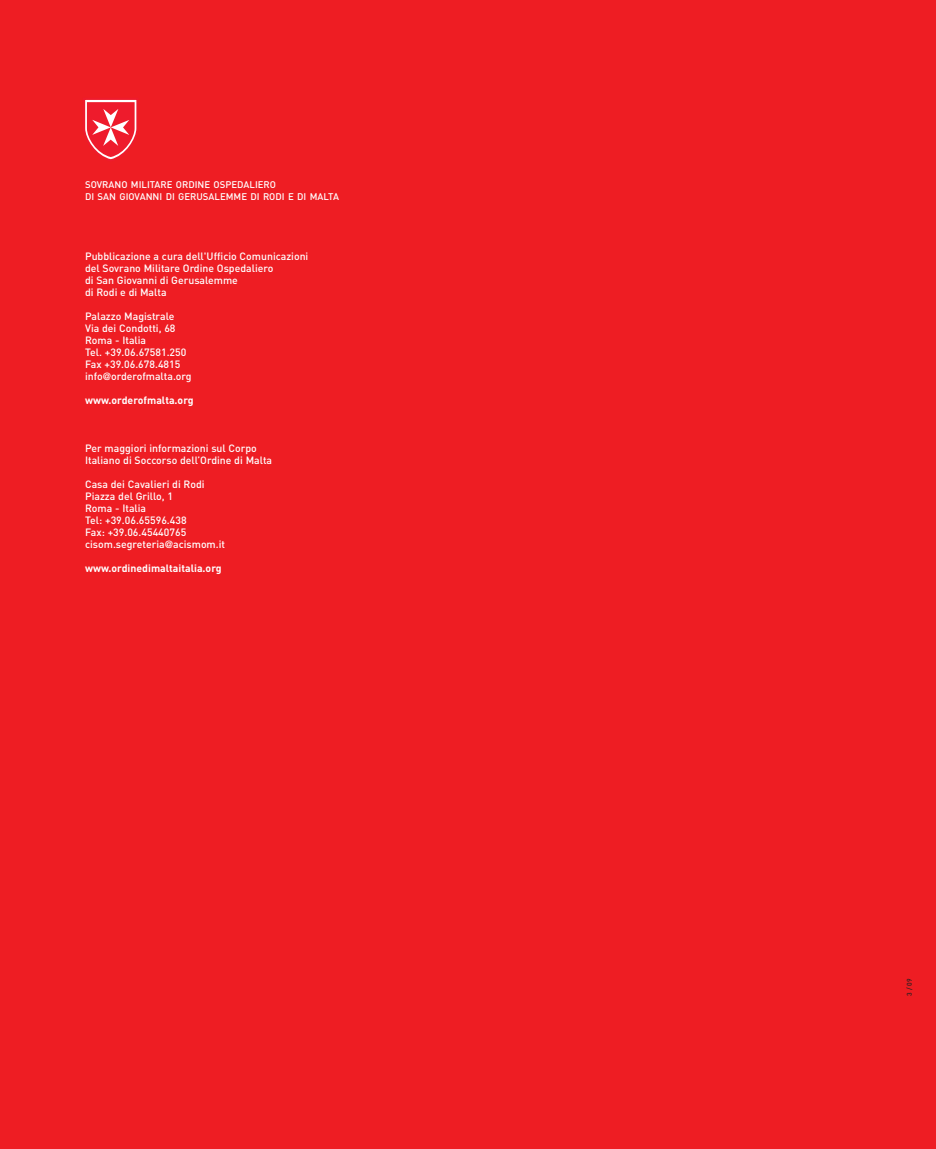
<style>
.page{position:relative;width:936px;height:1149px;background:#fff}
.page>*{position:absolute;margin:0;border:0;box-sizing:border-box;transform-origin:0 0}
.t1{font:500 10.5px/12px "DIN";color:#fff}
.t2{font:700 10.5px "DIN";color:#fff}
.t3{font:500 9.6px/12px "DIN";color:#fff}
.t4{font:500 6.75px "DIN";color:#231f20}
.s1{font-family:"Frutiger";font-weight:400}
</style>
<div class="page">
<div style="left:0;top:0;width:935px;height:1148px;background:#ee1d23"></div>
<svg style="left:85px;top:99px;width:52px;height:61px"></svg>
<p class="t3" style="left:85px;top:178px;width:255px">SOVRANO MILITARE ORDINE OSPEDALIERO<br>DI SAN GIOVANNI DI GERUSALEMME DI RODI E DI MALTA</p>
<p class="t1" style="left:85px;top:250px;width:225px">Pubblicazione a cura dell'Ufficio Comunicazioni del Sovrano Militare Ordine Ospedaliero<br>di San Giovanni di Gerusalemme<br>di Rodi e di Malta</p>
<p class="t1" style="left:85px;top:310px;width:108px">Palazzo Magistrale<br>Via dei Condotti, 68<br>Roma - Italia<br>Tel. +39.06.67581.250<br>Fax +39.06.678.4815 info<span class="s1">@</span>orderofmalta.org</p>
<p class="t2" style="left:85px;top:394px;width:110px">www.orderofmalta.org</p>
<p class="t1" style="left:85px;top:442px;width:188px">Per maggiori informazioni sul Corpo<br>Italiano di Soccorso dell’Ordine di Malta</p>
<p class="t1" style="left:85px;top:478px;width:141px">Casa dei Cavalieri di Rodi<br>Piazza del Grillo, 1<br>Roma - Italia<br>Tel: +39.06.65596.438<br>Fax: +39.06.45440765 cisom.segreteria<span class="s1">@</span>acismom.it</p>
<p class="t2" style="left:85px;top:562px;width:138px">www.ordinedimaltaitalia.org</p>
<p class="t4" style="left:905px;top:995px;width:18px;rotate:-90deg">3/09</p>
</div>
